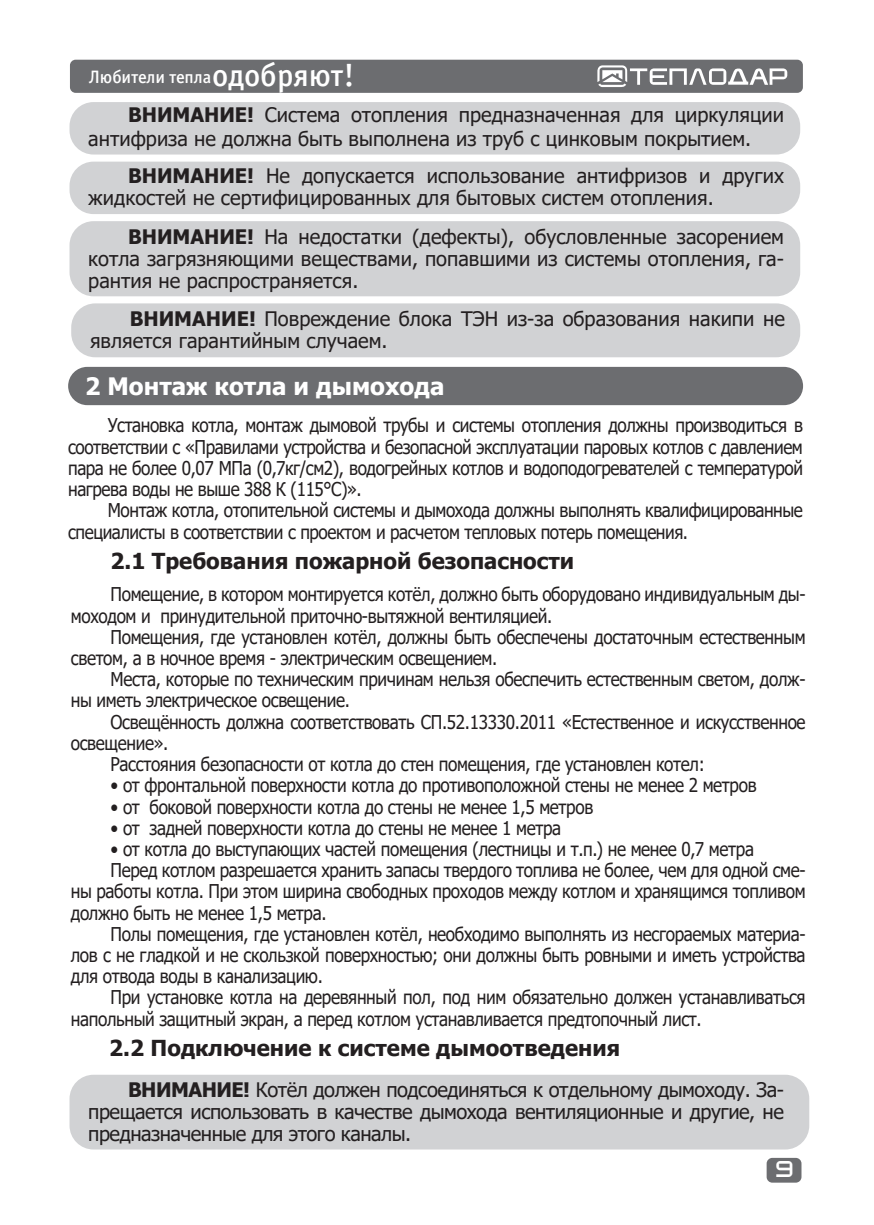
<style>
.page{position:relative;width:874px;height:1225px;background:#fff}
.page>*{position:absolute;margin:0;border:0;box-sizing:border-box;transform-origin:0 0}
.t1{font:700 24px "Tahoma";color:#fff}
.t2{font:700 22px "Tahoma";color:#231f20}
.t3{font:20px/22px "Tahoma";color:#231f20}
.t4{font:19px/21.2px "Tahoma";letter-spacing:-.02em;color:#231f20;scale:.9 1}
.t5{font:18px "Officina Sans Medium C";letter-spacing:-.005em;color:#fff}
.t6{font:16px "teplodar";color:#fff}
.s1{font-size:32px}
.s2{font-weight:700}
</style>
<div class="page">
<div style="left:766px;top:1157px;width:35px;height:25px;background:#6c6d70;border-radius:6px"></div>
<div style="left:70px;top:60px;width:732px;height:33px;background:#6c6d70;border-radius:6px"></div>
<svg style="left:597px;top:65px;width:189px;height:22px"></svg>
<div style="left:69px;top:102px;width:730px;height:52px;background:#d1d2d4;border-radius:24px"></div>
<div style="left:69px;top:162px;width:730px;height:52px;background:#d1d2d4;border-radius:24px"></div>
<div style="left:68px;top:367px;width:734px;height:38px;background:#6c6d70;border-radius:19px"></div>
<div style="left:69px;top:221px;width:730px;height:75px;background:#d1d2d4;border-radius:24px"></div>
<div style="left:71px;top:303px;width:728px;height:54px;background:#d1d2d4;border-radius:24px"></div>
<div style="left:69px;top:1074px;width:739px;height:75px;background:#d1d2d4;border-radius:24px"></div>
<p class="t5" style="left:89px;top:67px;width:267px">Любители тепла<span class="s1">одобряют!</span></p>
<p class="t3" style="left:88px;top:103px;width:697px;line-height:24px;text-indent:40px"><span class="s2">ВНИМАНИЕ!</span> Система отопления предназначенная для циркуляции антифриза не должна быть выполнена из труб с цинковым покрытием.</p>
<p class="t3" style="left:88px;top:165px;width:697px;text-indent:40px"><span class="s2">ВНИМАНИЕ!</span> Не допускается использование антифризов и других жидкостей не сертифицированных для бытовых систем отопления.</p>
<p class="t3" style="left:88px;top:226px;width:697px;text-align:justify;text-indent:40px"><span class="s2">ВНИМАНИЕ!</span> На недостатки (дефекты), обусловленные засорением котла загрязняющими веществами, попавшими из системы отопления, га&shy;рантия не распространяется.</p>
<p class="t3" style="left:90px;top:309px;width:696px;text-indent:40px"><span class="s2">ВНИМАНИЕ!</span> Повреждение блока ТЭН из-за образования накипи не является гарантийным случаем.</p>
<p class="t1" style="left:85px;top:369px;width:360px">2 Монтаж котла и дымохода</p>
<p class="t4" style="left:68px;top:416px;width:817px;text-align:justify;text-indent:40px">Установка котла, монтаж дымовой трубы и системы отопления должны производиться в соответствии с «Правилами устройства и безопасной эксплуатации паровых котлов с давлением пара не более 0,07 МПа (0,7кг/см2), водогрейных котлов и водоподогревателей с температурой нагрева воды не выше 388 К (115°С)».</p>
<p class="t4" style="left:68px;top:501px;width:817px;text-indent:40px">Монтаж котла, отопительной системы и дымохода должны выполнять квалифицированные специалисты в соответствии с проектом и расчетом тепловых потерь помещения.</p>
<p class="t2" style="left:110px;top:546px;width:465px">2.1 Требования пожарной безопасности</p>
<p class="t4" style="left:71px;top:585px;width:817px;text-indent:40px">Помещение, в котором монтируется котёл, должно быть оборудовано индивидуальным ды&shy;моходом и принудительной приточно-вытяжной вентиляцией.</p>
<p class="t4" style="left:71px;top:627px;width:817px;text-indent:40px">Помещения, где установлен котёл, должны быть обеспечены достаточным естественным светом, а в ночное время - электрическим освещением.</p>
<p class="t4" style="left:71px;top:670px;width:817px;text-indent:40px">Места, которые по техническим причинам нельзя обеспечить естественным светом, долж&shy;ны иметь электрическое освещение.</p>
<p class="t4" style="left:110px;top:712px;width:773px">Освещённость должна соответствовать СП.52.13330.2011 «Естественное и искусственное</p>
<p class="t4" style="left:71px;top:733px;width:110px">освещение».</p>
<p class="t4" style="left:110px;top:754px;width:661px">Расстояния безопасности от котла до стен помещения, где установлен котел:</p>
<p class="t4" style="left:110px;top:776px;width:719px">• от фронтальной поверхности котла до противоположной стены не менее 2 метров</p>
<p class="t4" style="left:110px;top:797px;width:537px">• от боковой поверхности котла до стены не менее 1,5 метров</p>
<p class="t4" style="left:110px;top:818px;width:502px">• от задней поверхности котла до стены не менее 1 метра</p>
<p class="t4" style="left:110px;top:839px;width:716px">• от котла до выступающих частей помещения (лестницы и т.п.) не менее 0,7 метра</p>
<p class="t4" style="left:110px;top:860px;width:773px">Перед котлом разрешается хранить запасы твердого топлива не более, чем для одной сме-</p>
<p class="t4" style="left:71px;top:882px;width:817px">ны работы котла. При этом ширина свободных проходов между котлом и хранящимся топливом</p>
<p class="t4" style="left:71px;top:903px;width:285px">должно быть не менее 1,5 метра.</p>
<p class="t4" style="left:110px;top:924px;width:773px">Полы помещения, где установлен котёл, необходимо выполнять из несгораемых материа-</p>
<p class="t4" style="left:71px;top:945px;width:817px">лов с не гладкой и не скользкой поверхностью; они должны быть ровными и иметь устройства</p>
<p class="t4" style="left:71px;top:966px;width:281px">для отвода воды в канализацию.</p>
<p class="t4" style="left:110px;top:988px;width:773px">При установке котла на деревянный пол, под ним обязательно должен устанавливаться</p>
<p class="t4" style="left:71px;top:1009px;width:702px">напольный защитный экран, а перед котлом устанавливается предтопочный лист.</p>
<p class="t2" style="left:109px;top:1032px;width:512px">2.2 Подключение к системе дымоотведения</p>
<p class="t3" style="left:88px;top:1080px;width:696px;text-align:justify;text-indent:40px"><span class="s2">ВНИМАНИЕ!</span> Котёл должен подсоединяться к отдельному дымоходу. За&shy;прещается использовать в качестве дымохода вентиляционные и другие, не предназначенные для этого каналы.</p>
<p class="t6" style="left:776px;top:1162px;width:18px">9</p>
</div>
